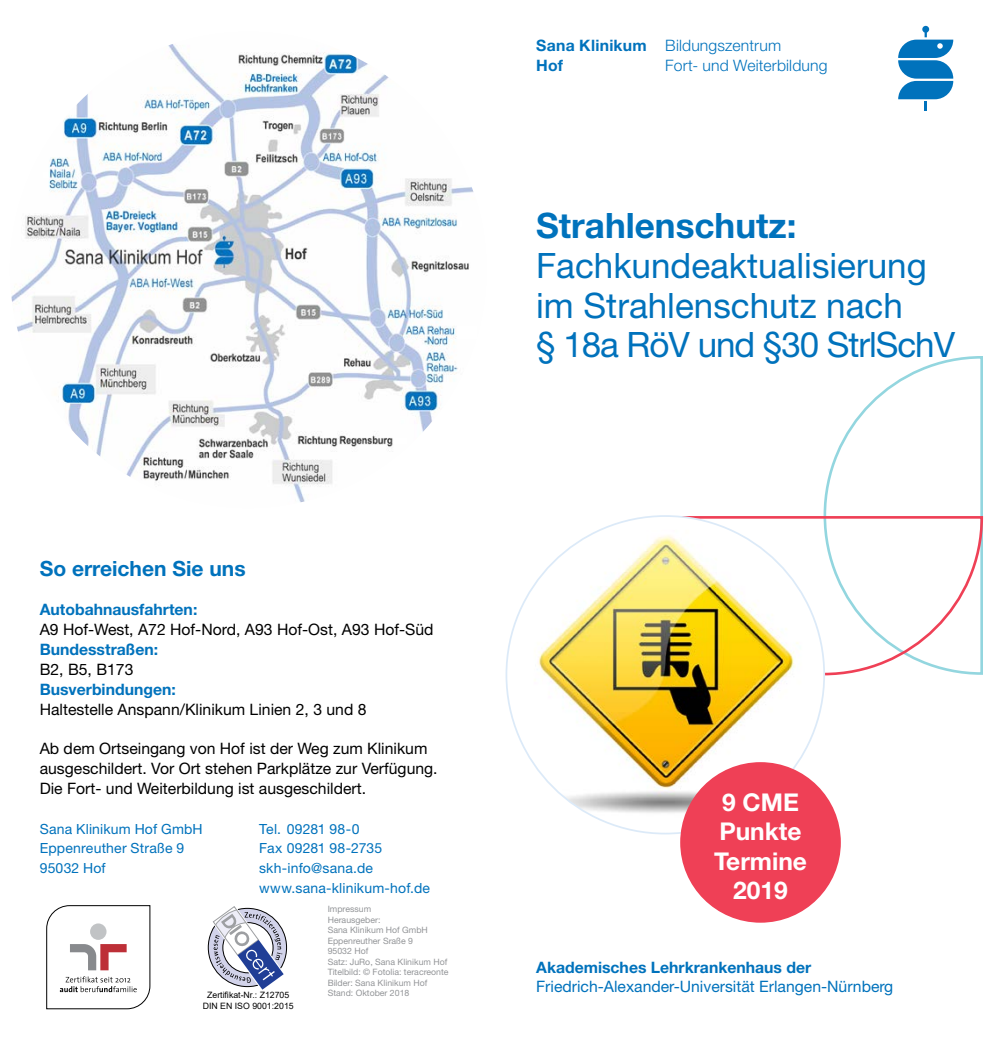
<style>
.page{position:relative;width:993px;height:1042px;background:#fff}
.page>*{position:absolute;margin:0;border:0;box-sizing:border-box;transform-origin:0 0}
.t1{font:35px/39.7px "Helvetica Neue LT Pro";color:#0072bc}
.t2{font:700 35px "Helvetica Neue LT Pro";color:#0072bc}
.t3{font:700 24.5px/29.4px "Helvetica Neue LT Pro";color:#fff;text-align:center}
.t4{font:700 21px "Helvetica Neue LT Pro";color:#0072bc}
.t5{font:15.75px/19.8px "Helvetica Neue LT Pro";color:#000}
.t6{font:700 15.75px "Helvetica Neue LT Pro";color:#0072bc}
.t7{font:15.75px "Helvetica Neue LT Pro";color:#0072bc}
.t8{font:300 15.75px/19.8px "Helvetica Neue LT Pro";letter-spacing:.01em;color:#0072bc}
.t9{font:700 15.75px/19.8px "Helvetica Neue LT Pro";letter-spacing:.02em;color:#0072bc}
.t10{font:14px/19.8px "Helvetica Neue LT Pro";letter-spacing:.015em;color:#0072bc}
.t11{font:8.75px/10.5px "Helvetica Neue LT Pro";color:#939598}
.t12{font:8.75px/10.5px "Arial";color:#000;text-align:center}
</style>
<div class="page">
<img style="left:10px;top:32px;width:476px;height:476px;border-radius:238px">
<svg style="left:46px;top:905px;width:104px;height:104px"></svg>
<svg style="left:208px;top:906px;width:79px;height:84px"></svg>
<svg style="left:823px;top:356px;width:160px;height:159px"></svg>
<svg style="left:677px;top:515px;width:307px;height:162px"></svg>
<img style="left:506px;top:516px;width:317px;height:317px;border-radius:159px">
<div style="left:680px;top:763px;width:159px;height:159px;background:#ef4056;border-radius:50%"></div>
<svg style="left:898px;top:26px;width:54px;height:85px"></svg>
<h3 class="t4" style="left:40px;top:556px;width:207px">So erreichen Sie uns</h3>
<p class="t6" style="left:40px;top:600px;width:159px">Autobahnausfahrten:</p>
<p class="t5" style="left:40px;top:619px;width:395px">A9 Hof-West, A72 Hof-Nord, A93 Hof-Ost, A93 Hof-Süd</p>
<p class="t6" style="left:40px;top:640px;width:120px">Bundesstraßen:</p>
<p class="t5" style="left:40px;top:659px;width:95px">B2, B5, B173</p>
<p class="t6" style="left:40px;top:679px;width:137px">Busverbindungen:</p>
<p class="t5" style="left:40px;top:699px;width:328px">Haltestelle Anspann/Klinikum Linien 2, 3 und 8</p>
<p class="t5" style="left:40px;top:738px;width:399px">Ab dem Ortseingang von Hof ist der Weg zum Klinikum ausgeschildert. Vor Ort stehen Parkplätze zur Verfügung.<br>Die Fort- und Weiterbildung ist ausgeschildert.</p>
<p class="t10" style="left:40px;top:818px;width:164px">Sana Klinikum Hof GmbH<br>Eppenreuther Straße 9<br>95032 Hof</p>
<p class="t10" style="left:259px;top:818px;width:172px">Tel. 09281 98-0<br>Fax 09281 98-2735 skh-info@sana.de www.sana-klinikum-hof.de</p>
<p class="t12" style="left:203px;top:990px;width:92px">Zertifikat-Nr.: Z12705<br>DIN EN ISO 9001:2015</p>
<p class="t11" style="left:327px;top:903px;width:122px">Impressum<br>Herausgeber:<br>Sana Klinikum Hof GmbH<br>Eppenreuther Sraße 9<br>95032 Hof<br>Satz: JuRo, Sana Klinikum Hof<br>Titelbild: © Fotolia: teracreonte<br>Bilder: Sana Klinikum Hof<br>Stand: Oktober 2018</p>
<p class="t9" style="left:536px;top:35px;width:112px">Sana Klinikum<br>Hof</p>
<p class="t8" style="left:665px;top:35px;width:164px">Bildungszentrum<br>Fort- und Weiterbildung</p>
<h1 class="t2" style="left:536px;top:204px;width:261px">Strahlenschutz:</h1>
<h1 class="t1" style="left:536px;top:245px;width:420px">Fachkundeaktualisierung im Strahlenschutz nach<br>§ 18a RöV und §30 StrlSchV</h1>
<h2 class="t3" style="left:713px;top:787px;width:94px">9 CME<br>Punkte<br>Termine<br>2019</h2>
<p class="t6" style="left:536px;top:957px;width:276px">Akademisches Lehrkrankenhaus der</p>
<p class="t7" style="left:536px;top:977px;width:358px">Friedrich-Alexander-Universität Erlangen-Nürnberg</p>
</div>
